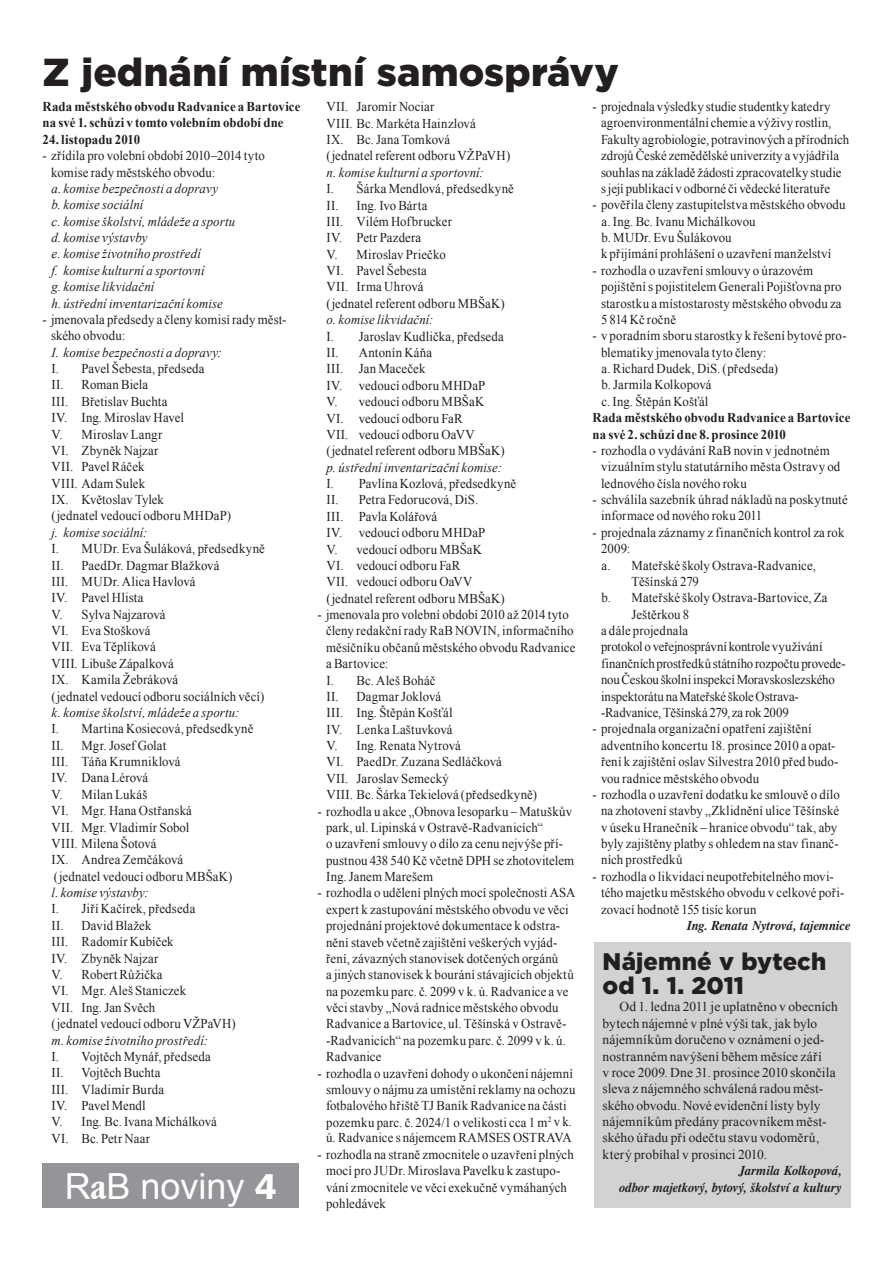
<style>
.page{position:relative;width:893px;height:1263px;background:#fff}
.page>*{position:absolute;margin:0;border:0;box-sizing:border-box;transform-origin:0 0}
.t1{font:900 39px "Gotham";letter-spacing:.005em;color:#231f20}
.t2{font:36px "Arial";color:#fff}
.t3{font:900 24px/24px "Gotham";letter-spacing:.005em;color:#231f20}
.t4{font:13.5px/16.4px "Times New Roman";letter-spacing:.01em;color:#231f20;scale:.95 1}
.t5{font:italic 13.5px/16.4px "Times New Roman";letter-spacing:.01em;color:#231f20;scale:.95 1}
.t6{font:13.5px/16.4px "Times New Roman";letter-spacing:.01em;color:#231f20}
.t7{font:700 13.5px/16.4px "Times New Roman";letter-spacing:.005em;color:#231f20;scale:.95 1}
.t8{font:13.5px "Times New Roman";letter-spacing:-.01em;color:#231f20;scale:.95 1}
.t9{font:italic 700 13.5px/16.4px "Dutch 801 Rm BTCE";letter-spacing:.005em;color:#231f20;text-align:right;scale:.95 1}
.t10{font:13.5px "Times New Roman";letter-spacing:-.015em;color:#231f20;scale:.95 1}
.s1{font-family:"Garamond IT Cby BT";font-weight:700;font-stretch:condensed}
.s2{font-family:"Humanist 531 BT Black A"}
</style>
<div class="page">
<div style="left:43px;top:1163px;width:256px;height:45px;background:#939598"></div>
<div style="left:594px;top:942px;width:256px;height:266px;background:#d1d2d4"></div>
<h1 class="t1" style="left:43px;top:46px;width:578px">Z jednání místní samosprávy</h1>
<p class="t7" style="left:43px;top:98px;width:273px">Rada městského obvodu Radvanice a Bartovice na své 1. schůzi v tomto volebním období dne</p>
<p class="t7" style="left:43px;top:131px;width:104px">24. listopadu 2010</p>
<p class="t4" style="left:51px;top:147px;width:227px;text-indent:-9px">- zřídila pro volební období 2010–2014 tyto komise rady městského obvodu:</p>
<p class="t5" style="left:52px;top:180px;width:195px">a. komise bezpečnosti a dopravy<br>b. komise sociální<br>c. komise školství, mládeže a sportu d. komise výstavby<br>e. komise životního prostředí<br>f. komise kulturní a sportovní<br>g. komise likvidační<br>h. ústřední inventarizační komise</p>
<p class="t4" style="left:51px;top:311px;width:249px;text-indent:-9px">- jmenovala předsedy a členy komisí rady měst&shy;ského obvodu:</p>
<p class="t5" style="left:52px;top:344px;width:181px">I. komise bezpečnosti a dopravy:</p>
<p class="t4" style="left:52px;top:360px;width:190px">I. Pavel Šebesta, předseda<br>II. Roman Biela<br>III. Břetislav Buchta<br>IV. Ing. Miroslav Havel<br>V. Miroslav Langr<br>VI. Zbyněk Najzar<br>VII. Pavel Ráček<br>VIII. Adam Sulek<br>IX. Květoslav Tylek<br>(jednatel vedoucí odboru MHDaP)</p>
<p class="t5" style="left:52px;top:524px;width:103px">j. komise sociální:</p>
<p class="t4" style="left:52px;top:540px;width:226px">I. MUDr. Eva Šuláková, předsedkyně<br>II. PaedDr. Dagmar Blažková<br>III. MUDr. Alica Havlová<br>IV. Pavel Hlista<br>V. Sylva Najzarová<br>VI. Eva Stošková<br>VII. Eva Těplíková<br>VIII. Libuše Zápalková<br>IX. Kamila Žebráková<br>(jednatel vedoucí odboru sociálních věcí)</p>
<p class="t5" style="left:52px;top:704px;width:199px">k. komise školství, mládeže a sportu:</p>
<p class="t4" style="left:52px;top:720px;width:214px">I. Martina Kosiecová, předsedkyně<br>II. Mgr. Josef Golat<br>III. Táňa Krumniklová<br>IV. Dana Lérová<br>V. Milan Lukáš<br>VI. Mgr. Hana Ostřanská<br>VII. Mgr. Vladimír Sobol<br>VIII. Milena Šotová<br>IX. Andrea Zemčáková<br>(jednatel vedoucí odboru MBŠaK)</p>
<p class="t5" style="left:52px;top:884px;width:104px">l. komise výstavby:</p>
<p class="t4" style="left:52px;top:900px;width:196px">I. Jiří Kačírek, předseda<br>II. David Blažek<br>III. Radomír Kubíček<br>IV. Zbyněk Najzar<br>V. Robert Růžička<br>VI. Mgr. Aleš Staniczek<br>VII. Ing. Jan Svěch<br>(jednatel vedoucí odboru VŽPaVH)</p>
<p class="t5" style="left:52px;top:1031px;width:166px">m. komise životního prostředí:</p>
<p class="t4" style="left:52px;top:1048px;width:176px">I. Vojtěch Mynář, předseda<br>II. Vojtěch Buchta<br>III. Vladimír Burda<br>IV. Pavel Mendl<br>V. Ing. Bc. Ivana Michálková<br>VI. Bc. Petr Naar</p>
<h2 class="t2" style="left:65px;top:1163px;width:214px">R<span class="s1">a</span>B noviny <span class="s2">4</span></h2>
<p class="t4" style="left:327px;top:98px;width:195px">VII. Jaromír Nociar<br>VIII. Bc. Markéta Hainzlová<br>IX. Bc. Jana Tomková<br>(jednatel referent odboru VŽPaVH)</p>
<p class="t5" style="left:327px;top:164px;width:167px">n. komise kulturní a sportovní:</p>
<p class="t4" style="left:327px;top:180px;width:199px">I. Šárka Mendlová, předsedkyně<br>II. Ing. Ivo Bárta<br>III. Vilém Hofbrucker<br>IV. Petr Pazdera<br>V. Miroslav Priečko<br>VI. Pavel Šebesta<br>VII. Irma Uhrová<br>(jednatel referent odboru MBŠaK)</p>
<p class="t5" style="left:327px;top:311px;width:114px">o. komise likvidační:</p>
<p class="t4" style="left:327px;top:328px;width:189px">I. Jaroslav Kudlička, předseda<br>II. Antonín Káňa<br>III. Jan Maceček<br>IV. vedoucí odboru MHDaP<br>V. vedoucí odboru MBŠaK<br>VI. vedoucí odboru FaR<br>VII. vedoucí odboru OaVV (jednatel referent odboru MBŠaK)</p>
<p class="t5" style="left:327px;top:459px;width:186px">p. ústřední inventarizační komise:</p>
<p class="t4" style="left:327px;top:475px;width:201px">I. Pavlína Kozlová, předsedkyně<br>II. Petra Fedorucová, DiS.<br>III. Pavla Kolářová<br>IV. vedoucí odboru MHDaP<br>V. vedoucí odboru MBŠaK<br>VI. vedoucí odboru FaR<br>VII. vedoucí odboru OaVV (jednatel referent odboru MBŠaK)</p>
<p class="t4" style="left:326px;top:606px;width:264px;text-indent:-9px">- jmenovala pro volební období 2010 až 2014 tyto členy redakční rady RaB NOVIN, informačního měsíčníku občanů městského obvodu Radvanice a Bartovice:<br>I. Bc. Aleš Boháč<br>II. Dagmar Joklová<br>III. Ing. Štěpán Košťál<br>IV. Lenka Laštuvková<br>V. Ing. Renata Nytrová<br>VI. PaedDr. Zuzana Sedláčková<br>VII. Jaroslav Semecký<br>VIII. Bc. Šárka Tekielová (předsedkyně)</p>
<p class="t4" style="left:326px;top:803px;width:263px;text-indent:-8px">- rozhodla u akce „Obnova lesoparku – Matuškův park, ul. Lipinská v Ostravě-Radvanicích“<br>o uzavření smlouvy o dílo za cenu nejvýše pří&shy;pustnou 438 540 Kč včetně DPH se zhotovitelem Ing. Janem Marešem</p>
<p class="t4" style="left:326px;top:884px;width:264px;text-indent:-9px">- rozhodla o udělení plných mocí společnosti ASA expert k zastupování městského obvodu ve věci projednání projektové dokumentace k odstra&shy;nění staveb včetně zajištění veškerých vyjád&shy;ření, závazných stanovisek dotčených orgánů<br>a jiných stanovisek k bourání stávajících objektů na pozemku parc. č. 2099 v k. ú. Radvanice a ve věci stavby „Nová radnice městského obvodu Radvanice a Bartovice, ul. Těšínská v Ostravě--Radvanicích“ na pozemku parc. č. 2099 v k. ú.<br>Radvanice</p>
<p class="t4" style="left:326px;top:1065px;width:264px;text-indent:-8px">- rozhodla o uzavření dohody o ukončení nájemní smlouvy o nájmu za umístění reklamy na ochozu fotbalového hřiště TJ Baník Radvanice na části pozemku parc. č. 2024/1 o velikosti cca 1 m<sup>2</sup> v k. ú. Radvanice s nájemcem RAMSES OSTRAVA</p>
<p class="t4" style="left:326px;top:1146px;width:262px;text-indent:-9px">- rozhodla na straně zmocnitele o uzavření plných mocí pro JUDr. Miroslava Pavelku k zastupo&shy;vání zmocnitele ve věci exekučně vymáhaných pohledávek</p>
<p class="t4" style="left:601px;top:98px;width:263px;text-indent:-9px">- projednala výsledky studie studentky katedry agroenvironmentální chemie a výživy rostlin, Fakulty agrobiologie, potravinových a přírodních zdrojů České zemědělské univerzity a vyjádřila souhlas na základě žádosti zpracovatelky studie sjejí publikací v odborné či vědecké literatuře</p>
<p class="t4" style="left:601px;top:196px;width:259px;text-indent:-9px">- pověřila členy zastupitelstva městského obvodu a. Ing. Bc. Ivanu Michálkovou<br>b. MUDr. Evu Šulákovou<br>k přijímání prohlášení o uzavření manželství</p>
<p class="t4" style="left:601px;top:262px;width:255px;text-indent:-9px">- rozhodla o uzavření smlouvy o úrazovém pojištění s pojistitelem Generali Pojišťovna pro starostku a místostarosty městského obvodu za 5 814 Kč ročně</p>
<p class="t4" style="left:601px;top:327px;width:260px;text-indent:-9px">- v poradním sboru starostky k řešení bytové pro&shy;blematiky jmenovala tyto členy:<br>a. Richard Dudek, DiS. (předseda)<br>b. Jarmila Kolkopová<br>c. Ing. Štěpán Košťál</p>
<p class="t7" style="left:592px;top:409px;width:273px">Rada městského obvodu Radvanice a Bartovice na své 2. schůzi dne 8. prosince 2010</p>
<p class="t4" style="left:601px;top:442px;width:253px;text-indent:-9px">- rozhodla o vydávání RaB novin v jednotném vizuálním stylu statutárního města Ostravy od lednového čísla nového roku</p>
<p class="t4" style="left:601px;top:491px;width:261px;text-indent:-9px">- schválila sazebník úhrad nákladů na poskytnuté informace od nového roku 2011</p>
<p class="t4" style="left:592px;top:524px;width:267px">- projednala záznamy z finančních kontrol za rok</p>
<p class="t4" style="left:601px;top:540px;width:33px">2009:</p>
<p class="t4" style="left:601px;top:557px;width:227px">a. Mateřské školy Ostrava-Radvanice,</p>
<p class="t4" style="left:631px;top:573px;width:73px">Těšínská 279</p>
<p class="t4" style="left:601px;top:589px;width:240px">b. Mateřské školy Ostrava-Bartovice, Za</p>
<p class="t4" style="left:631px;top:606px;width:62px">Ještěrkou 8</p>
<p class="t4" style="left:601px;top:622px;width:93px">a dále projednala</p>
<p class="t8" style="left:601px;top:638px;width:235px">protokol o veřejnosprávní kontrole využívání</p>
<p class="t8" style="left:601px;top:654px;width:259px">finančních prostředků státního rozpočtu provede-</p>
<p class="t10" style="left:601px;top:671px;width:248px">nou Českou školní inspekcí Moravskoslezského</p>
<p class="t8" style="left:601px;top:687px;width:210px">inspektorátu na Mateřské škole Ostrava-</p>
<p class="t8" style="left:601px;top:703px;width:199px">-Radvanice, Těšínská 279, za rok 2009</p>
<p class="t4" style="left:601px;top:720px;width:251px;text-indent:-9px">- projednala organizační opatření zajištění adventního koncertu 18. prosince 2010 a opat&shy;ření k zajištění oslav Silvestra 2010 před budo&shy;vou radnice městského obvodu</p>
<p class="t4" style="left:601px;top:786px;width:253px;text-indent:-9px">- rozhodla o uzavření dodatku ke smlouvě o dílo na zhotovení stavby „Zklidnění ulice Těšínské v úseku Hranečník – hranice obvodu“ tak, aby byly zajištěny platby s ohledem na stav finanč&shy;ních prostředků</p>
<p class="t4" style="left:601px;top:868px;width:258px;text-indent:-9px">- rozhodla o likvidaci neupotřebitelného movi&shy;tého majetku městského obvodu v celkové poři&shy;zovací hodnotě 155 tisíc korun</p>
<p class="t9" style="left:687px;top:917px;width:173px">Ing. Renata Nytrová, tajemnice</p>
<h3 class="t3" style="left:603px;top:949px;width:225px">Nájemné v bytech od 1. 1. 2011</h3>
<p class="t6" style="left:603px;top:998px;width:237px;text-indent:17px">Od 1. ledna 2011 je uplatněno v obecních bytech nájemné v plné výši tak, jak bylo nájemníkům doručeno v oznámení o jed&shy;nostranném navýšení během měsíce září<br>v roce 2009. Dne 31. prosince 2010 skončila sleva z nájemného schválená radou měst&shy;ského obvodu. Nové evidenční listy byly nájemníkům předány pracovníkem měst&shy;ského úřadu při odečtu stavu vodoměrů, který probíhal v prosinci 2010.</p>
<p class="t9" style="left:619px;top:1162px;width:236px">Jarmila Kolkopová,<br>odbor majetkový, bytový, školství a kultury</p>
</div>
